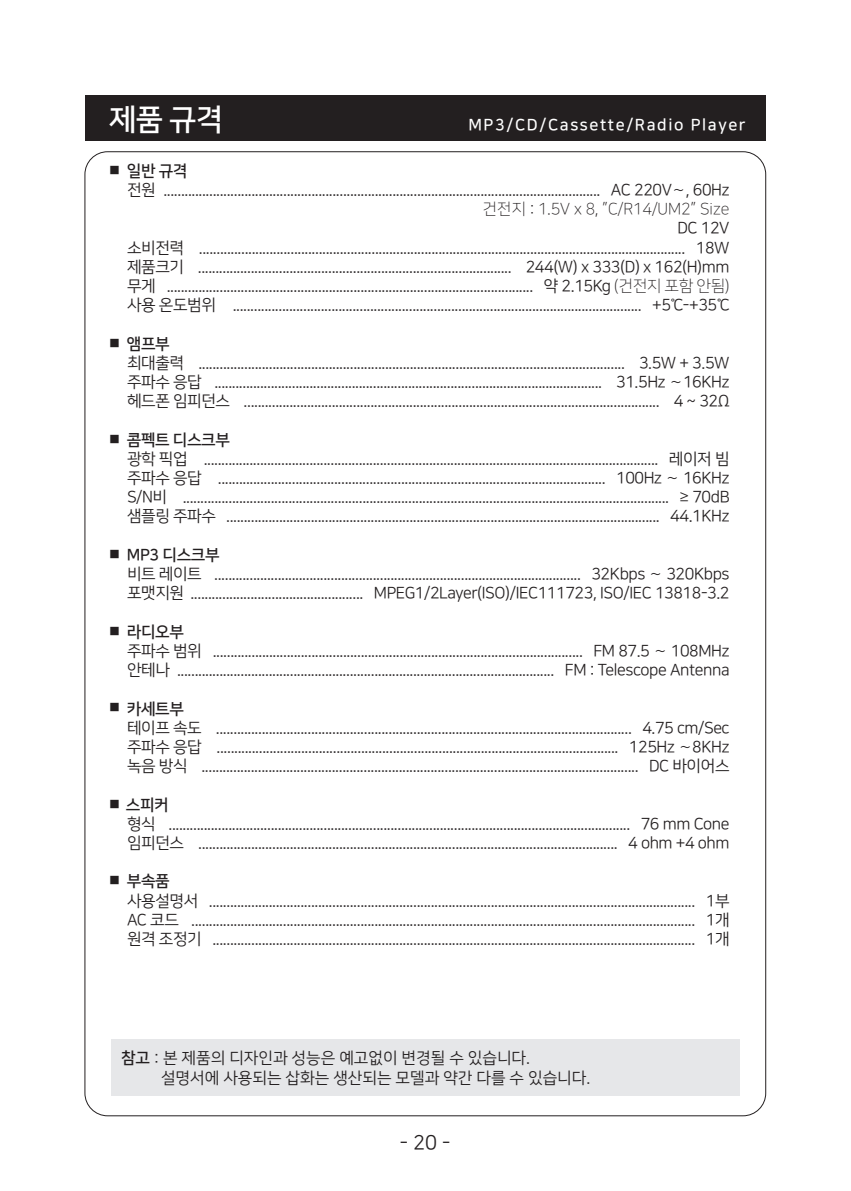
<style>
.page{position:relative;width:851px;height:1191px;background:#fff}
.page>*{position:absolute;margin:0;border:0;box-sizing:border-box;transform-origin:0 0}
.t1{font:30px "Nanum Square B";color:#fff}
.t2{font:20px "Nanum Square R";color:#231f20}
.t3{font:16px/19.2px "Nanum Square R";letter-spacing:-.025em;color:#231f20}
.t4{font:16px/19.2px "Nanum Square R";color:#231f20}
.t5{font:16px "Nanum Square B";letter-spacing:-.025em;color:#231f20}
.t6{font:16px "Nanum Square B";letter-spacing:.1em;color:#fff}
.t7{font:16px "Nanum Square L";color:#231f20}
.s1{font-size:12px}
.s2{font-family:"Nanum Square L"}
.s3{font-family:"Nanum Square B"}
</style>
<div class="page">
<div style="left:85px;top:95px;width:680px;height:45px;background:#231f20"></div>
<div style="left:111px;top:1039px;width:628px;height:56px;background:#e6e7e9"></div>
<h1 class="t1" style="left:109px;top:104px;width:115px">제품 규격</h1>
<p class="t6" style="left:468px;top:117px;width:279px">MP3/CD/Cassette/Radio Player</p>
<p class="t5" style="left:109px;top:162px;width:80px"><span class="s1">■</span> 일반 규격</p>
<p class="t3" style="left:127px;top:181px;width:30px">전원</p>
<p class="t3" style="left:163px;top:181px;width:567px">............................................................................................................................ AC 220V～, 60Hz</p>
<p class="t7" style="left:482px;top:201px;width:248px">건전지 : 1.5V x 8, ”C/R14/UM2” Size</p>
<p class="t3" style="left:167px;top:219px;width:564px;text-align:right">DC 12V<br>.......................................................................................................................................... 18W ......................................................................................... 244(W) x 333(D) x 162(H)mm ........................................................................................................ 약 2.15Kg <span class="s2">(건전지 포함 안됨) </span>.................................................................................................................... +5℃-+35℃</p>
<p class="t3" style="left:127px;top:238px;width:90px">소비전력 제품크기 무게<br>사용 온도범위</p>
<p class="t5" style="left:109px;top:335px;width:62px"><span class="s1">■</span> 앰프부</p>
<p class="t3" style="left:127px;top:353px;width:105px">최대출력 주파수 응답 헤드폰 임피던스</p>
<p class="t5" style="left:109px;top:431px;width:122px"><span class="s1">■</span> 콤펙트 디스크부</p>
<p class="t3" style="left:127px;top:449px;width:90px">광학 픽업 주파수 응답<br>S/N비<br>샘플링 주파수</p>
<p class="t5" style="left:109px;top:546px;width:112px"><span class="s1">■</span> MP3 디스크부</p>
<p class="t3" style="left:127px;top:565px;width:604px">비트 레이트<br>포맷지원 ................................................. MPEG1/2Layer(ISO)/IEC111723, ISO/IEC 13818-3.2</p>
<p class="t5" style="left:109px;top:623px;width:76px"><span class="s1">■</span> 라디오부</p>
<p class="t3" style="left:127px;top:641px;width:604px">주파수 범위<br>안테나 ........................................................................................................... FM : Telescope Antenna</p>
<p class="t5" style="left:109px;top:700px;width:76px"><span class="s1">■</span> 카세트부</p>
<p class="t3" style="left:127px;top:718px;width:76px;text-align:justify">테이프 속도 주파수 응답 녹음 방식</p>
<p class="t5" style="left:109px;top:796px;width:61px"><span class="s1">■</span> 스피커</p>
<p class="t3" style="left:127px;top:814px;width:59px">형식 임피던스</p>
<p class="t5" style="left:109px;top:872px;width:62px"><span class="s1">■</span> 부속품</p>
<p class="t3" style="left:127px;top:891px;width:76px">사용설명서<br>AC 코드 원격 조정기</p>
<p class="t3" style="left:198px;top:353px;width:532px;text-align:right">......................................................................................................................... 3.5W + 3.5W .............................................................................................................. 31.5Hz ～16KHz ...................................................................................................................... 4 ~ 32Ω</p>
<p class="t3" style="left:183px;top:449px;width:548px;text-align:right">................................................................................................................................. 레이저 빔 .............................................................................................................. 100Hz ～ 16KHz .......................................................................................................................................... ≥ 70dB ........................................................................................................................... 44.1KHz</p>
<p class="t3" style="left:214px;top:565px;width:516px">........................................................................................................ 32Kbps ～ 320Kbps</p>
<p class="t3" style="left:213px;top:641px;width:518px">......................................................................................................... FM 87.5 ～ 108MHz</p>
<p class="t3" style="left:201px;top:718px;width:529px;text-align:right">...................................................................................................................... 4.75 cm/Sec .................................................................................................................. 125Hz ～8KHz ............................................................................................................................ DC 바이어스</p>
<p class="t3" style="left:168px;top:814px;width:562px;text-align:right">................................................................................................................................... 76 mm Cone ....................................................................................................................... 4 ohm +4 ohm</p>
<p class="t3" style="left:191px;top:891px;width:539px;text-align:right">.......................................................................................................................................... 1부 ............................................................................................................................................... 1개 ......................................................................................................................................... 1개</p>
<p class="t4" style="left:161px;top:1049px;width:431px;text-indent:-40px"><span class="s3">참고</span> : 본 제품의 디자인과 성능은 예고없이 변경될 수 있습니다. 설명서에 사용되는 삽화는 생산되는 모델과 약간 다를 수 있습니다.</p>
<p class="t2" style="left:400px;top:1133px;width:52px">- 20 -</p>
</div>
